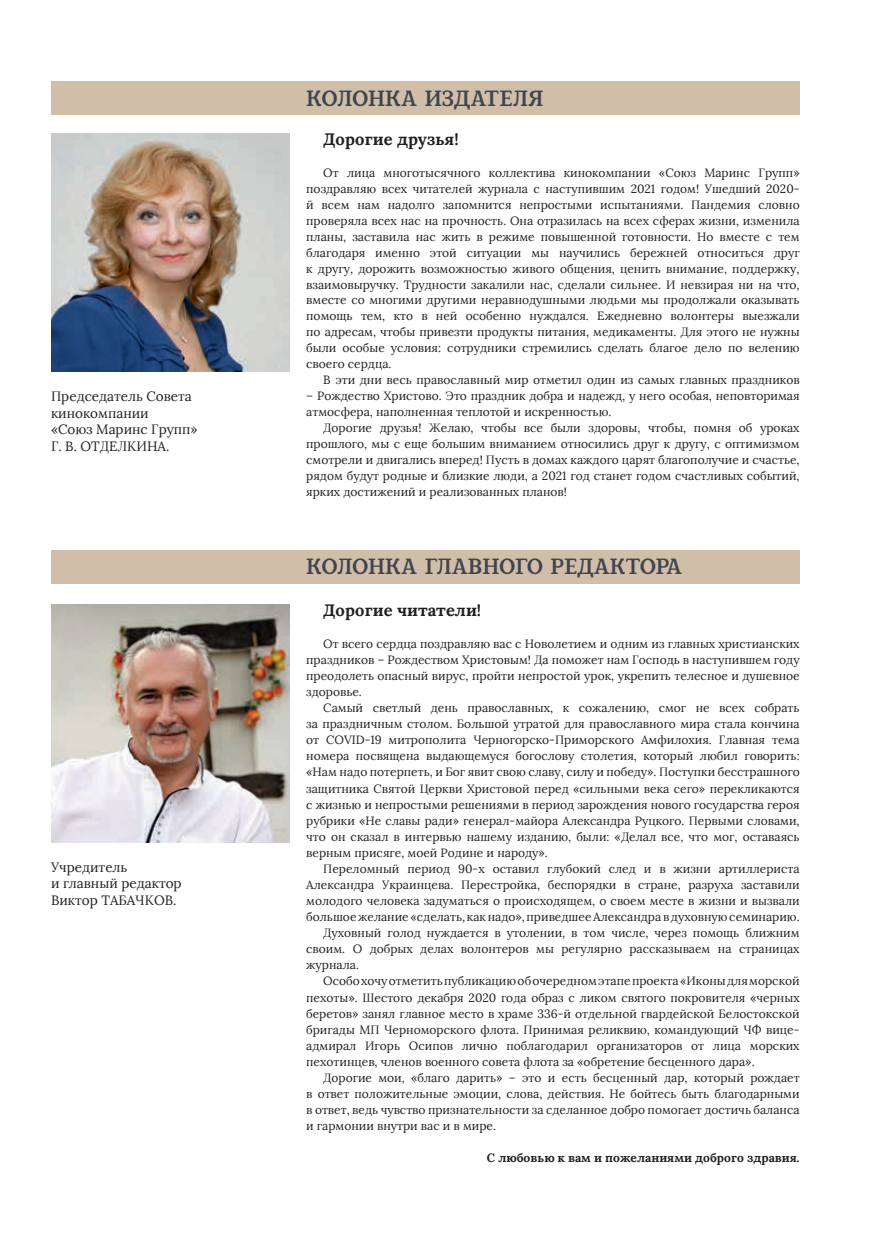
<style>
.page{position:relative;width:872px;height:1234px;background:#fff}
.page>*{position:absolute;margin:0;border:0;box-sizing:border-box;transform-origin:0 0}
.t1{font:30px "Fowviel";color:#40444e}
.t2{font:700 16.5px "Lora";color:#231f20}
.t3{font:13.5px/16.5px "Lora";color:#231f20}
.t4{font:12px/15.9px "Lora";color:#231f20;text-align:justify}
.t5{font:700 12px "Lora";color:#231f20}
</style>
<div class="page">
<div style="left:51px;top:550px;width:748px;height:33px;background:#d1bea9"></div>
<img style="left:51px;top:604px;width:238px;height:238px">
<div style="left:51px;top:81px;width:748px;height:33px;background:#d1bea9"></div>
<img style="left:51px;top:133px;width:238px;height:238px">
<p class="t3" style="left:51px;top:388px;width:148px">Председатель Совета кинокомпании<br>«Союз Маринс Групп»<br>Г. В. ОТДЕЛКИНА.</p>
<p class="t3" style="left:51px;top:858px;width:132px">Учредитель<br>и главный редактор<br>Виктор ТАБАЧКОВ.</p>
<h1 class="t1" style="left:306px;top:84px;width:239px">КОЛОНКА ИЗДАТЕЛЯ</h1>
<h2 class="t2" style="left:323px;top:128px;width:137px">Дорогие друзья!</h2>
<p class="t4" style="left:306px;top:165px;width:495px;text-indent:17px">От лица многотысячного коллектива кинокомпании «Союз Маринс Групп» поздравляю всех читателей журнала с наступившим 2021 годом! Ушедший 2020- й всем нам надолго запомнится непростыми испытаниями. Пандемия словно проверяла всех нас на прочность. Она отразилась на всех сферах жизни, изменила планы, заставила нас жить в режиме повышенной готовности. Но вместе с тем благодаря именно этой ситуации мы научились бережней относиться друг к другу, дорожить возможностью живого общения, ценить внимание, поддержку, взаимовыручку. Трудности закалили нас, сделали сильнее. И невзирая ни на что, вместе со многими другими неравнодушными людьми мы продолжали оказывать помощь тем, кто в ней особенно нуждался. Ежедневно волонтеры выезжали по адресам, чтобы привезти продукты питания, медикаменты. Для этого не нужны были особые условия: сотрудники стремились сделать благое дело по велению своего сердца.</p>
<p class="t4" style="left:323px;top:372px;width:478px">В эти дни весь православный мир отметил один из самых главных праздников</p>
<p class="t4" style="left:306px;top:388px;width:495px">– Рождество Христово. Это праздник добра и надежд, у него особая, неповторимая атмосфера, наполненная теплотой и искренностью.</p>
<p class="t4" style="left:306px;top:420px;width:495px;text-indent:17px">Дорогие друзья! Желаю, чтобы все были здоровы, чтобы, помня об уроках прошлого, мы с еще большим вниманием относились друг к другу, с оптимизмом смотрели и двигались вперед! Пусть в домах каждого царят благополучие и счастье, рядом будут родные и близкие люди, а 2021 год станет годом счастливых событий, ярких достижений и реализованных планов!</p>
<h1 class="t1" style="left:306px;top:553px;width:378px">КОЛОНКА ГЛАВНОГО РЕДАКТОРА</h1>
<h2 class="t2" style="left:323px;top:599px;width:159px">Дорогие читатели!</h2>
<p class="t4" style="left:306px;top:635px;width:495px;text-indent:17px">От всего сердца поздравляю вас с Новолетием и одним из главных христианских праздников – Рождеством Христовым! Да поможет нам Господь в наступившем году преодолеть опасный вирус, пройти непростой урок, укрепить телесное и душевное здоровье.</p>
<p class="t4" style="left:306px;top:699px;width:495px;text-indent:17px">Самый светлый день православных, к сожалению, смог не всех собрать за праздничным столом. Большой утратой для православного мира стала кончина от COVID-19 митрополита Черногорско-Приморского Амфилохия. Главная тема номера посвящена выдающемуся богослову столетия, который любил говорить: «Нам надо потерпеть, и Бог явит свою славу, силу и победу». Поступки бесстрашного защитника Святой Церкви Христовой перед «сильными века сего» перекликаются с жизнью и непростыми решениями в период зарождения нового государства героя рубрики «Не славы ради» генерал-майора Александра Руцкого. Первыми словами, что он сказал в интервью нашему изданию, были: «Делал все, что мог, оставаясь верным присяге, моей Родине и народу».</p>
<p class="t4" style="left:323px;top:860px;width:478px">Переломный период 90-х оставил глубокий след и в жизни артиллериста</p>
<p class="t4" style="left:306px;top:876px;width:495px">Александра Украинцева. Перестройка, беспорядки в стране, разруха заставили</p>
<p class="t4" style="left:306px;top:892px;width:495px">молодого человека задуматься о происходящем, о своем месте в жизни и вызвали</p>
<p class="t4" style="left:306px;top:908px;width:495px">большое желание «сделать, как надо», приведшее Александра в духовную семинарию.</p>
<p class="t4" style="left:323px;top:924px;width:478px">Духовный голод нуждается в утолении, в том числе, через помощь ближним</p>
<p class="t4" style="left:306px;top:940px;width:495px">своим. О добрых делах волонтеров мы регулярно рассказываем на страницах</p>
<p class="t4" style="left:306px;top:957px;width:54px">журнала.</p>
<p class="t4" style="left:323px;top:973px;width:478px">Особо хочу отметить публикацию об очередном этапе проекта «Иконы для морской</p>
<p class="t4" style="left:306px;top:989px;width:495px">пехоты». Шестого декабря 2020 года образ с ликом святого покровителя «черных</p>
<p class="t4" style="left:306px;top:1005px;width:495px">беретов» занял главное место в храме 336-й отдельной гвардейской Белостокской</p>
<p class="t4" style="left:306px;top:1021px;width:495px">бригады МП Черноморского флота. Принимая реликвию, командующий ЧФ вице-</p>
<p class="t4" style="left:306px;top:1037px;width:495px">адмирал Игорь Осипов лично поблагодарил организаторов от лица морских</p>
<p class="t4" style="left:306px;top:1053px;width:450px">пехотинцев, членов военного совета флота за «обретение бесценного дара».</p>
<p class="t4" style="left:323px;top:1069px;width:478px">Дорогие мои, «благо дарить» – это и есть бесценный дар, который рождает</p>
<p class="t4" style="left:306px;top:1085px;width:495px">в ответ положительные эмоции, слова, действия. Не бойтесь быть благодарными</p>
<p class="t4" style="left:306px;top:1101px;width:495px">в ответ, ведь чувство признательности за сделанное добро помогает достичь баланса</p>
<p class="t4" style="left:306px;top:1117px;width:191px">и гармонии внутри вас и в мире.</p>
<p class="t5" style="left:487px;top:1149px;width:314px">С любовью к вам и пожеланиями доброго здравия.</p>
</div>
